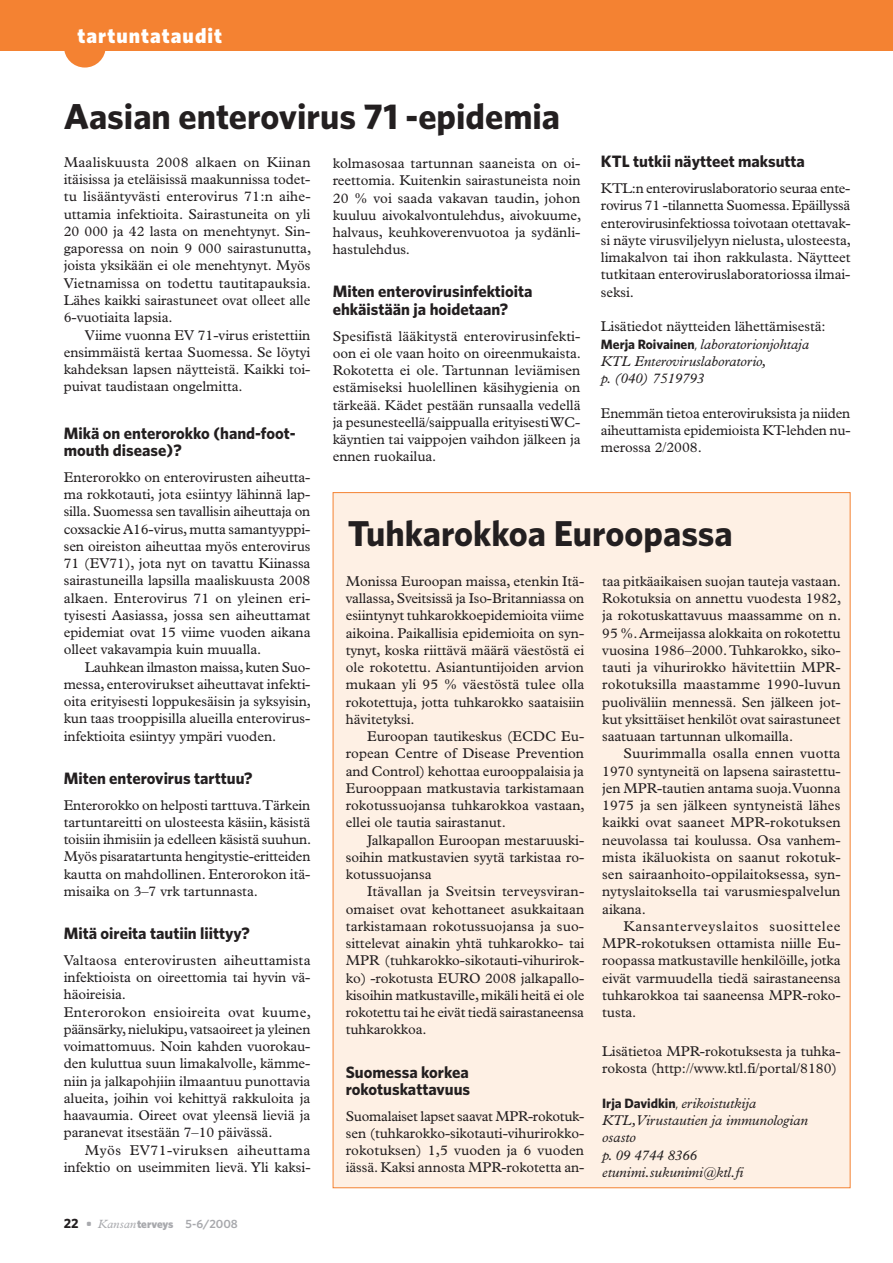
<style>
.page{position:relative;width:893px;height:1263px;background:#fff}
.page>*{position:absolute;margin:0;border:0;box-sizing:border-box;transform-origin:0 0}
.t1{font:700 36px "Whitney";color:#231f20}
.t2{font:900 21px "Whitney";letter-spacing:.05em;color:#fff}
.t3{font:700 16.5px/17.2px "Whitney";color:#231f20}
.t4{font:14.25px/17.2px "Plantin";letter-spacing:-.005em;color:#231f20;text-align:justify}
.t5{font:italic 14.25px/17.2px "Plantin";letter-spacing:-.005em;color:#231f20}
.t6{font:600 12px "Whitney";color:#a8a9ad}
.s1{font-weight:700;font-size:13.5px;color:#231f20}
.s2{font-weight:700}
.s3{font-family:"Plantin";font-weight:400;font-style:italic}
.s4{font-weight:900;font-size:11.25px}
.s5{font-style:normal}
.s6{font-family:"Whitney";font-weight:700;font-style:normal;font-size:13.5px}
.s7{font-family:"Whitney";font-style:normal;font-size:13.5px}
</style>
<div class="page">
<div style="left:333px;top:492px;width:517px;height:696px;background:#fef0e4;border:1px solid #f48232"></div>
<div style="left:64px;top:26px;width:42px;height:42px;background:#f48232;border-radius:50%"></div>
<div style="left:0;top:0;width:893px;height:51px;background:#f48232"></div>
<h2 class="t2" style="left:78px;top:23px;width:146px">tartuntataudit</h2>
<h1 class="t1" style="left:64px;top:95px;width:498px">Aasian enterovirus 71 -epidemia</h1>
<p class="t4" style="left:64px;top:154px;width:249px">Maaliskuusta 2008 alkaen on Kiinan itäisissa ja eteläisissä maakunnissa todet&shy;tu lisääntyvästi enterovirus 71:n aihe&shy;uttamia infektioita. Sairastuneita on yli 20 000 ja 42 lasta on menehtynyt. Sin&shy;gaporessa on noin 9 000 sairastunutta, joista yksikään ei ole menehtynyt. Myös Vietnamissa on todettu tautitapauksia.<br>Lähes kaikki sairastuneet ovat olleet alle 6-vuotiaita lapsia.</p>
<p class="t4" style="left:64px;top:326px;width:248px;text-indent:21px">Viime vuonna EV 71-virus eristettiin ensimmäistä kertaa Suomessa. Se löytyi kahdeksan lapsen näytteistä. Kaikki toi&shy;puivat taudistaan ongelmitta.</p>
<p class="t3" style="left:64px;top:424px;width:233px">Mikä on enterorokko (hand-foot&shy;mouth disease)?</p>
<p class="t4" style="left:64px;top:468px;width:248px">Enterorokko on enterovirusten aiheutta&shy;ma rokkotauti, jota esiintyy lähinnä lap&shy;silla. Suomessa sen tavallisin aiheuttaja on coxsackie A16-virus, mutta samantyyppi&shy;sen oireiston aiheuttaa myös enterovirus 71 (EV71), jota nyt on tavattu Kiinassa sairastuneilla lapsilla maaliskuusta 2008 alkaen. Enterovirus 71 on yleinen eri&shy;tyisesti Aasiassa, jossa sen aiheuttamat epidemiat ovat 15 viime vuoden aikana olleet vakavampia kuin muualla.</p>
<p class="t4" style="left:64px;top:658px;width:249px;text-indent:21px">Lauhkean ilmaston maissa, kuten Suo&shy;messa, enterovirukset aiheuttavat infekti&shy;oita erityisesti loppukesäisin ja syksyisin, kun taas trooppisilla alueilla enterovirus&shy;infektioita esiintyy ympäri vuoden.</p>
<p class="t3" style="left:64px;top:769px;width:190px">Miten enterovirus tarttuu?</p>
<p class="t4" style="left:64px;top:796px;width:249px">Enterorokko on helposti tarttuva. Tärkein tartuntareitti on ulosteesta käsiin, käsistä toisiin ihmisiin ja edelleen käsistä suuhun.<br>Myös pisaratartunta hengitystie-eritteiden kautta on mahdollinen. Enterorokon itä&shy;misaika on 3–7 vrk tartunnasta.</p>
<p class="t3" style="left:64px;top:924px;width:188px">Mitä oireita tautiin liittyy?</p>
<p class="t4" style="left:64px;top:951px;width:249px;text-align:left">Valtaosa enterovirusten aiheuttamista infektioista on oireettomia tai hyvin vä&shy;häoireisia.<br>Enterorokon ensioireita ovat kuume, päänsärky, nielukipu, vatsaoireet ja yleinen voimattomuus. Noin kahden vuorokau&shy;den kuluttua suun limakalvolle, kämme&shy;niin ja jalkapohjiin ilmaantuu punottavia alueita, joihin voi kehittyä rakkuloita ja haavaumia. Oireet ovat yleensä lieviä ja paranevat itsestään 7–10 päivässä.</p>
<p class="t4" style="left:64px;top:1141px;width:248px;text-align:right">Myös EV71-viruksen aiheuttama infektio on useimmiten lievä. Yli kaksi-</p>
<p class="t6" style="left:64px;top:1216px;width:176px"><span class="s1">22</span> <span class="s2">•</span> <span class="s3">Kansan</span><span class="s4">terveys</span> 5-6/2008</p>
<p class="t4" style="left:333px;top:155px;width:250px">kolmasosaa tartunnan saaneista on oi&shy;reettomia. Kuitenkin sairastuneista noin 20 % voi saada vakavan taudin, johon kuuluu aivokalvontulehdus, aivokuume, halvaus, keuhkoverenvuotoa ja sydänli&shy;hastulehdus.</p>
<p class="t3" style="left:333px;top:283px;width:201px">Miten enterovirusinfektioita ehkäistään ja hoidetaan?</p>
<p class="t4" style="left:333px;top:327px;width:250px">Spesifistä lääkitystä enterovirusinfekti&shy;oon ei ole vaan hoito on oireenmukaista.<br>Rokotetta ei ole. Tartunnan leviämisen estämiseksi huolellinen käsihygienia on tärkeää. Kädet pestään runsaalla vedellä ja pesunesteellä/saippualla erityisesti WC&shy;käyntien tai vaippojen vaihdon jälkeen ja ennen ruokailua.</p>
<p class="t3" style="left:601px;top:152px;width:205px">KTL tutkii näytteet maksutta</p>
<p class="t4" style="left:601px;top:180px;width:252px">KTL:n enteroviruslaboratorio seuraa ente&shy;rovirus 71 -tilannetta Suomessa. Epäillyssä enterovirusinfektiossa toivotaan otettavak&shy;si näyte virusviljelyyn nielusta, ulosteesta, limakalvon tai ihon rakkulasta. Näytteet tutkitaan enteroviruslaboratoriossa ilmai&shy;seksi.</p>
<p class="t5" style="left:601px;top:318px;width:226px"><span class="s5">Lisätiedot näytteiden lähettämisestä:<br></span><span class="s6">Merja Roivainen</span><span class="s7">,</span> laboratorionjohtaja<br>KTL Enteroviruslaboratorio,<br>p. (040) 7519793</p>
<p class="t4" style="left:601px;top:404px;width:251px">Enemmän tietoa enteroviruksista ja niiden aiheuttamista epidemioista KT-lehden nu&shy;merossa 2/2008.</p>
<h1 class="t1" style="left:348px;top:512px;width:387px">Tuhkarokkoa Euroopassa</h1>
<p class="t4" style="left:346px;top:572px;width:240px">Monissa Euroopan maissa, etenkin Itä&shy;vallassa, Sveitsissä ja Iso-Britanniassa on esiintynyt tuhkarokkoepidemioita viime aikoina. Paikallisia epidemioita on syn&shy;tynyt, koska riittävä määrä väestöstä ei ole rokotettu. Asiantuntijoiden arvion mukaan yli 95 % väestöstä tulee olla rokotettuja, jotta tuhkarokko saataisiin hävitetyksi.</p>
<p class="t4" style="left:346px;top:728px;width:240px;text-indent:21px">Euroopan tautikeskus (ECDC Eu&shy;ropean Centre of Disease Prevention and Control) kehottaa eurooppalaisia ja Eurooppaan matkustavia tarkistamaan rokotussuojansa tuhkarokkoa vastaan, ellei ole tautia sairastanut.</p>
<p class="t4" style="left:346px;top:831px;width:240px;text-indent:21px">Jalkapallon Euroopan mestaruuski&shy;soihin matkustavien syytä tarkistaa ro&shy;kotussuojansa</p>
<p class="t4" style="left:346px;top:883px;width:240px;text-indent:21px">Itävallan ja Sveitsin terveysviran&shy;omaiset ovat kehottaneet asukkaitaan tarkistamaan rokotussuojansa ja suo&shy;sittelevat ainakin yhtä tuhkarokko- tai MPR (tuhkarokko-sikotauti-vihurirok&shy;ko) -rokotusta EURO 2008 jalkapallo&shy;kisoihin matkustaville, mikäli heitä ei ole rokotettu tai he eivät tiedä sairastaneensa tuhkarokkoa.</p>
<p class="t3" style="left:346px;top:1063px;width:126px">Suomessa korkea rokotuskattavuus</p>
<p class="t4" style="left:346px;top:1107px;width:240px">Suomalaiset lapset saavat MPR-rokotuk&shy;sen (tuhkarokko-sikotauti-vihurirokko&shy;rokotuksen) 1,5 vuoden ja 6 vuoden iässä. Kaksi annosta MPR-rokotetta an-</p>
<p class="t4" style="left:602px;top:572px;width:240px">taa pitkäaikaisen suojan tauteja vastaan.<br>Rokotuksia on annettu vuodesta 1982, ja rokotuskattavuus maassamme on n.<br>95 %. Armeijassa alokkaita on rokotettu vuosina 1986–2000. Tuhkarokko, siko&shy;tauti ja vihurirokko hävitettiin MPR&shy;rokotuksilla maastamme 1990-luvun puoliväliin mennessä. Sen jälkeen jot&shy;kut yksittäiset henkilöt ovat sairastuneet saatuaan tartunnan ulkomailla.</p>
<p class="t4" style="left:602px;top:745px;width:240px;text-indent:21px">Suurimmalla osalla ennen vuotta 1970 syntyneitä on lapsena sairastettu&shy;jen MPR-tautien antama suoja. Vuonna 1975 ja sen jälkeen syntyneistä lähes kaikki ovat saaneet MPR-rokotuksen neuvolassa tai koulussa. Osa vanhem&shy;mista ikäluokista on saanut rokotuk&shy;sen sairaanhoito-oppilaitoksessa, syn&shy;nytyslaitoksella tai varusmiespalvelun aikana.</p>
<p class="t4" style="left:602px;top:917px;width:240px;text-indent:21px">Kansanterveyslaitos suosittelee MPR-rokotuksen ottamista niille Eu&shy;roopassa matkustaville henkilöille, jotka eivät varmuudella tiedä sairastaneensa tuhkarokkoa tai saaneensa MPR-roko&shy;tusta.</p>
<p class="t4" style="left:602px;top:1043px;width:240px">Lisätietoa MPR-rokotuksesta ja tuhka&shy;rokosta (http://www.ktl.fi/portal/8180)</p>
<p class="t5" style="left:602px;top:1094px;width:207px"><span class="s6">Irja Davidkin</span><span class="s7">,</span> erikoistutkija<br>KTL, Virustautien ja immunologian osasto<br>p. 09 4744 8366 etunimi.sukunimi@ktl.fi</p>
</div>
